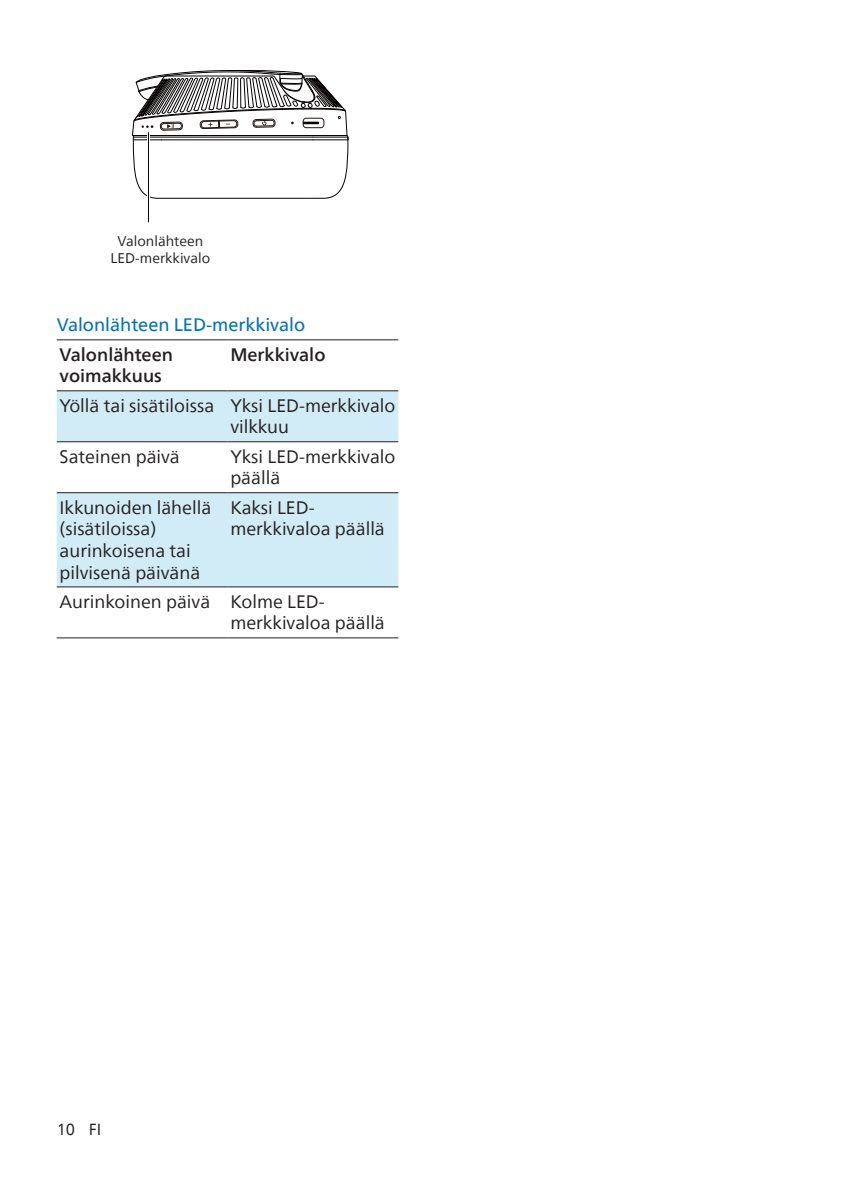
<style>
.page{position:relative;width:842px;height:1191px;background:#fff}
.page>*{position:absolute;margin:0;border:0;box-sizing:border-box;transform-origin:0 0}
.Body_Text{font:18px/21.6px "Neue Frutiger World";color:#231f20}
.Body_Text-2{font:500 18px/21.6px "Neue Frutiger World";color:#231f20}
.Body_Text-3{font:18px "Neue Frutiger World";color:#0071bd}
.t1{font:16px "Neue Frutiger World";color:#231f20}
.Body_Text-4{font:14px/16.8px "Neue Frutiger World";color:#231f20;text-align:center}
</style>
<div class="page">
<svg style="left:132px;top:70px;width:217px;height:129px"></svg>
<div style="left:147px;top:131px;width:3px;height:92px;border:2px solid #fff"></div>
<hr style="left:148px;top:132px;width:1px;height:90px;background:#040000">
<svg style="left:57px;top:391px;width:341px;height:195px;fill:#d1ebf7"></svg>
<hr style="left:57px;top:339px;width:170px;height:1px;background:#231f20">
<hr style="left:227px;top:339px;width:171px;height:1px;background:#231f20">
<hr style="left:57px;top:390px;width:170px;height:1px;background:#231f20">
<hr style="left:227px;top:390px;width:171px;height:1px;background:#231f20">
<hr style="left:57px;top:441px;width:170px;height:1px;background:#231f20">
<hr style="left:227px;top:441px;width:171px;height:1px;background:#231f20">
<hr style="left:57px;top:637px;width:170px;height:1px;background:#231f20">
<hr style="left:227px;top:637px;width:171px;height:1px;background:#231f20">
<hr style="left:57px;top:492px;width:170px;height:1px;background:#231f20">
<hr style="left:227px;top:492px;width:171px;height:1px;background:#231f20">
<hr style="left:57px;top:586px;width:170px;height:1px;background:#231f20">
<hr style="left:227px;top:586px;width:171px;height:1px;background:#231f20">
<p class="Body_Text-4" style="left:111px;top:233px;width:101px">Valonlähteen<br>LED-merkkivalo</p>
<p class="Body_Text-3" style="left:57px;top:311px;width:250px">Valonlähteen LED-merkkivalo</p>
<p class="Body_Text-2" style="left:60px;top:344px;width:115px">Valonlähteen voimakkuus</p>
<p class="Body_Text-2" style="left:230px;top:344px;width:97px">Merkkivalo</p>
<p class="Body_Text" style="left:60px;top:395px;width:156px">Yöllä tai sisätiloissa</p>
<p class="Body_Text" style="left:230px;top:395px;width:167px">Yksi LED-merkkivalo vilkkuu</p>
<p class="Body_Text" style="left:60px;top:446px;width:122px">Sateinen päivä</p>
<p class="Body_Text" style="left:230px;top:446px;width:167px">Yksi LED-merkkivalo päällä</p>
<p class="Body_Text" style="left:60px;top:497px;width:153px">Ikkunoiden lähellä (sisätiloissa) aurinkoisena tai pilvisenä päivänä</p>
<p class="Body_Text" style="left:230px;top:497px;width:156px">Kaksi LED&shy;merkkivaloa päällä</p>
<p class="Body_Text" style="left:60px;top:591px;width:152px">Aurinkoinen päivä</p>
<p class="Body_Text" style="left:230px;top:591px;width:156px">Kolme LED&shy;merkkivaloa päällä</p>
<p class="t1" style="left:57px;top:1117px;width:46px">10 FI</p>
</div>
